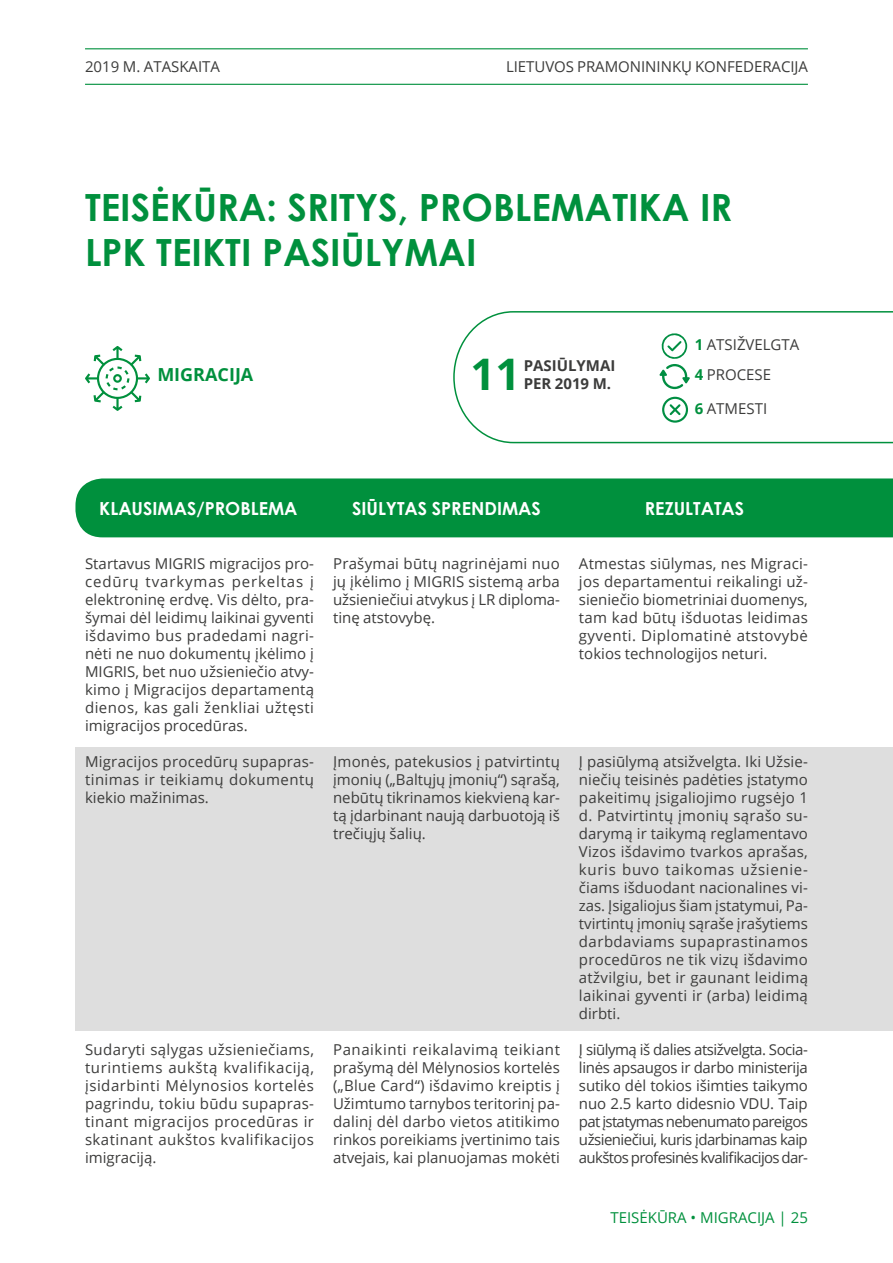
<style>
.page{position:relative;width:893px;height:1263px;background:#fff}
.page>*{position:absolute;margin:0;border:0;box-sizing:border-box;transform-origin:0 0}
.t1{font:700 43.5px "Open Sans";color:#00903d}
.t2{font:700 37.5px/45px "Century Gothic";color:#00903d}
.t3{font:700 18px "Century Gothic";color:#fff}
.t4{font:700 18px "Open Sans";color:#00903d}
.t5{font:15px/18px "Open Sans";color:#3c3c3b;text-align:justify}
.t6{font:15px "Open Sans";color:#00903d}
.t7{font:700 15px "Open Sans";color:#3c3c3b}
.s1{font-weight:700;color:#00903d}
</style>
<div class="page">
<hr style="left:85px;top:48px;width:723px;height:1px;background:#00903d">
<hr style="left:85px;top:84px;width:723px;height:1px;background:#00903d">
<div style="left:75px;top:747px;width:818px;height:283px;background:#dedede"></div>
<svg style="left:85px;top:346px;width:65px;height:65px"></svg>
<svg style="left:453px;top:311px;width:440px;height:133px"></svg>
<div style="left:75px;top:478px;width:818px;height:59px;background:#00903d"></div>
<p class="t5" style="left:85px;top:57px;width:137px">2019 M. ATASKAITA</p>
<p class="t5" style="left:506px;top:57px;width:304px">LIETUVOS PRAMONININKŲ KONFEDERACIJA</p>
<h2 class="t2" style="left:85px;top:183px;width:649px">TEISĖKŪRA: SRITYS, PROBLEMATIKA IR<br>LPK TEIKTI PASIŪLYMAI</h2>
<p class="t4" style="left:157px;top:362px;width:98px">MIGRACIJA</p>
<h1 class="t1" style="left:470px;top:344px;width:51px">11</h1>
<p class="t7" style="left:524px;top:355px;width:93px">PASIŪLYMAI</p>
<p class="t7" style="left:524px;top:373px;width:89px">PER 2019 M.</p>
<p class="t5" style="left:695px;top:329px;width:106px;line-height:30.2px"><span class="s1">1</span> ATSIŽVELGTA<br><span class="s1">4</span> PROCESE</p>
<p class="t5" style="left:695px;top:399px;width:74px"><span class="s1">6</span> ATMESTI</p>
<p class="t3" style="left:99px;top:494px;width:200px">KLAUSIMAS/PROBLEMA</p>
<p class="t3" style="left:352px;top:494px;width:190px">SIŪLYTAS SPRENDIMAS</p>
<p class="t3" style="left:645px;top:494px;width:101px">REZULTATAS</p>
<p class="t5" style="left:85px;top:554px;width:231px">Startavus MIGRIS migracijos pro&shy;cedūrų tvarkymas perkeltas į elektroninę erdvę. Vis dėlto, pra&shy;šymai dėl leidimų laikinai gyventi išdavimo bus pradedami nagri&shy;nėti ne nuo dokumentų įkėlimo į MIGRIS, bet nuo užsieniečio atvy&shy;kimo į Migracijos departamentą dienos, kas gali ženkliai užtęsti imigracijos procedūras.</p>
<p class="t5" style="left:85px;top:752px;width:231px">Migracijos procedūrų supapras&shy;tinimas ir teikiamų dokumentų kiekio mažinimas.</p>
<p class="t5" style="left:333px;top:554px;width:228px">Prašymai būtų nagrinėjami nuo jų įkėlimo į MIGRIS sistemą arba užsieniečiui atvykus į LR diploma&shy;tinę atstovybę.</p>
<p class="t5" style="left:333px;top:752px;width:228px">Įmonės, patekusios į patvirtintų įmonių („Baltųjų įmonių“) sąrašą, nebūtų tikrinamos kiekvieną kar&shy;tą įdarbinant naują darbuotoją iš trečiųjų šalių.</p>
<p class="t5" style="left:85px;top:1040px;width:231px">Sudaryti sąlygas užsieniečiams, turintiems aukštą kvalifikaciją, įsidarbinti Mėlynosios kortelės pagrindu, tokiu būdu supapras&shy;tinant migracijos procedūras ir skatinant aukštos kvalifikacijos imigraciją.</p>
<p class="t5" style="left:333px;top:1040px;width:228px">Panaikinti reikalavimą teikiant prašymą dėl Mėlynosios kortelės („Blue Card“) išdavimo kreiptis į Užimtumo tarnybos teritorinį pa&shy;dalinį dėl darbo vietos atitikimo rinkos poreikiams įvertinimo tais atvejais, kai planuojamas mokėti</p>
<p class="t5" style="left:579px;top:554px;width:230px">Atmestas siūlymas, nes Migraci&shy;jos departamentui reikalingi už&shy;sieniečio biometriniai duomenys, tam kad būtų išduotas leidimas gyventi. Diplomatinė atstovybė tokios technologijos neturi.</p>
<p class="t5" style="left:579px;top:752px;width:231px">Į pasiūlymą atsižvelgta. Iki Užsie&shy;niečių teisinės padėties įstatymo pakeitimų įsigaliojimo rugsėjo 1 d. Patvirtintų įmonių sąrašo su&shy;darymą ir taikymą reglamentavo Vizos išdavimo tvarkos aprašas, kuris buvo taikomas užsienie&shy;čiams išduodant nacionalines vi&shy;zas. Įsigaliojus šiam įstatymui, Pa&shy;tvirtintų įmonių sąraše įrašytiems darbdaviams supaprastinamos procedūros ne tik vizų išdavimo atžvilgiu, bet ir gaunant leidimą laikinai gyventi ir (arba) leidimą dirbti.</p>
<p class="t5" style="left:579px;top:1040px;width:231px">Į siūlymą iš dalies atsižvelgta. Socia&shy;linės apsaugos ir darbo ministerija sutiko dėl tokios išimties taikymo nuo 2.5 karto didesnio VDU. Taip pat įstatymas nebenumato pareigos užsieniečiui, kuris įdarbinamas kaip aukštos profesinės kvalifikacijos dar-</p>
<p class="t6" style="left:610px;top:1207px;width:199px">TEISĖKŪRA • MIGRACIJA | 25</p>
</div>
